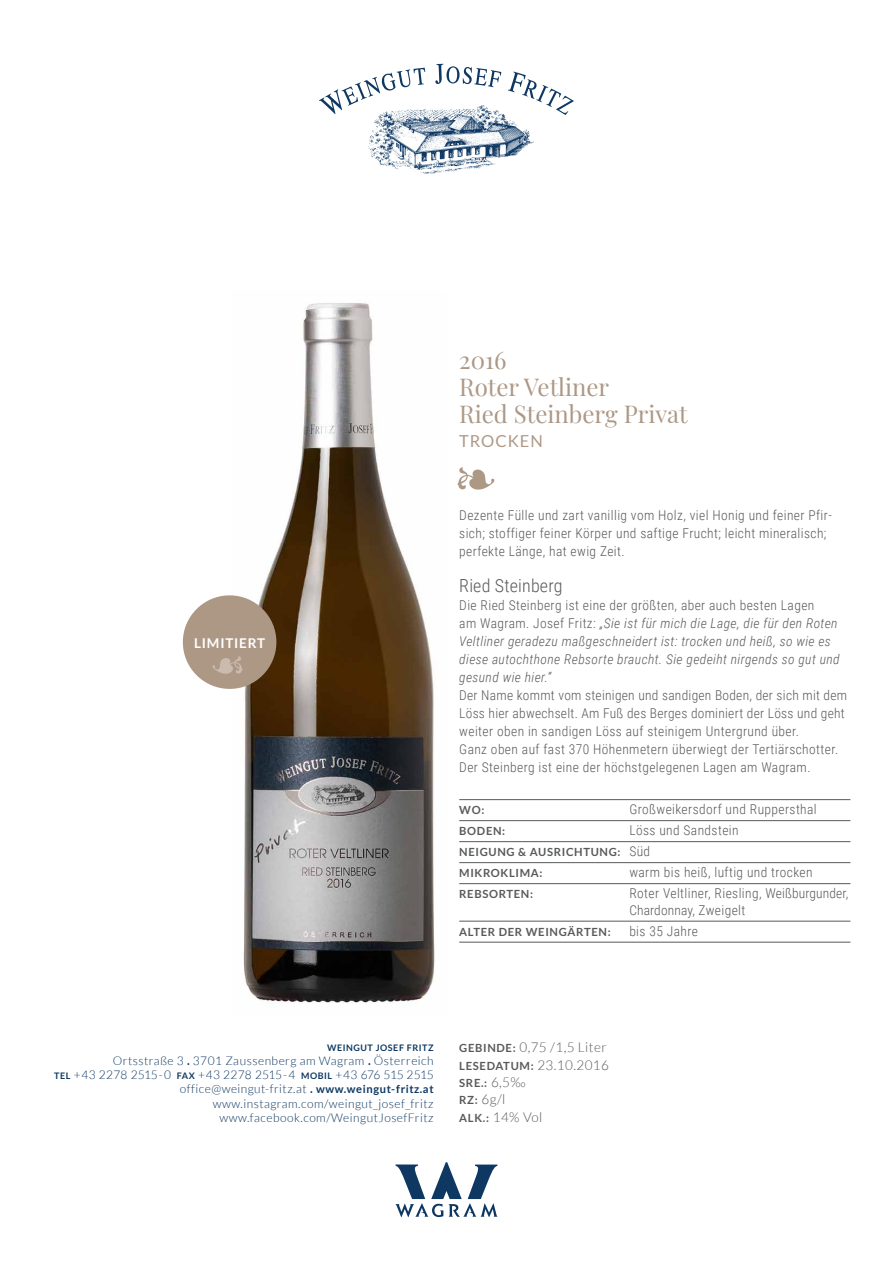
<style>
.page{position:relative;width:893px;height:1263px;background:#fff}
.page>*{position:absolute;margin:0;border:0;box-sizing:border-box;transform-origin:0 0}
.t1{font:24px/27px "Playfair Display";color:#ad9886}
.t2{font:300 18px "Roboto Condensed";letter-spacing:.01em;color:#58595b}
.t3{font:16.5px "Lato";letter-spacing:.06em;color:#ad9886}
.t4{font:300 13.5px/18px "Roboto Condensed";letter-spacing:.03em;color:#58595b}
.t5{font:italic 300 13.5px/18px "Roboto Condensed";letter-spacing:.03em;color:#58595b}
.t6{font:300 13.5px/17.4px "Lato";letter-spacing:.03em;color:#58595b}
.t7{font:700 13.5px "Lato";color:#fff}
.t8{font:300 12px/14.2px "Lato";letter-spacing:.04em;color:#0e3862;text-align:right}
.t9{font:700 11.25px/17.4px "Lato";letter-spacing:.06em;color:#58595b}
.t10{font:700 9px "Lato";letter-spacing:.06em;color:#0e3862}
.s1{font-style:normal}
.s2{font-family:"Roboto Condensed";font-weight:300;font-size:13.5px}
.s3{font-weight:700}
.s4{font-weight:700;font-size:9px}
.s5{font-weight:700;font-size:11.1px}
.s6{font-weight:700;font-size:11.25px}
.s7{font-weight:300;font-size:13.5px}
</style>
<div class="page">
<img style="left:236px;top:303px;width:199px;height:701px">
<svg style="left:395px;top:1162px;width:102px;height:55px"></svg>
<svg style="left:319px;top:64px;width:255px;height:51px"></svg>
<img style="left:365px;top:101px;width:173px;height:73px">
<img style="left:458px;top:467px;width:37px;height:22px">
<hr style="left:459px;top:799px;width:391px;height:1px;background:#58595b">
<hr style="left:459px;top:820px;width:391px;height:1px;background:#58595b">
<hr style="left:459px;top:841px;width:391px;height:1px;background:#58595b">
<hr style="left:459px;top:862px;width:391px;height:1px;background:#58595b">
<hr style="left:459px;top:883px;width:391px;height:1px;background:#58595b">
<hr style="left:459px;top:921px;width:391px;height:1px;background:#58595b">
<hr style="left:459px;top:942px;width:391px;height:1px;background:#58595b">
<div style="left:183px;top:595px;width:93px;height:94px;background:#ad9886;border-radius:50%"></div>
<img style="left:213px;top:656px;width:29px;height:18px">
<p class="t7" style="left:194px;top:635px;width:35px">LIMITIERT</p>
<h1 class="t1" style="left:459px;top:344px;width:230px">2016<br>Roter Vetliner<br>Ried Steinberg Privat</h1>
<p class="t3" style="left:459px;top:431px;width:85px">TROCKEN</p>
<p class="t4" style="left:459px;top:506px;width:374px">Dezente Fülle und zart vanillig vom Holz, viel Honig und feiner Pfir&shy;sich; stoffiger feiner Körper und saftige Frucht; leicht mineralisch; perfekte Länge, hat ewig Zeit.</p>
<h2 class="t2" style="left:459px;top:573px;width:105px">Ried Steinberg</h2>
<p class="t5" style="left:459px;top:596px;width:382px"><span class="s1">Die Ried Steinberg ist eine der größten, aber auch besten Lagen<br>am Wagram. Josef Fritz:</span> „Sie ist für mich die Lage, die für den Roten Veltliner geradezu maßgeschneidert ist: trocken und heiß, so wie es diese autochthone Rebsorte braucht. Sie gedeiht nirgends so gut und gesund wie hier.“</p>
<p class="t4" style="left:459px;top:686px;width:389px">Der Name kommt vom steinigen und sandigen Boden, der sich mit dem Löss hier abwechselt. Am Fuß des Berges dominiert der Löss und geht weiter oben in sandigen Löss auf steinigem Untergrund über.<br>Ganz oben auf fast 370 Höhenmetern überwiegt der Tertiärschotter.<br>Der Steinberg ist eine der höchstgelegenen Lagen am Wagram.</p>
<p class="t9" style="left:459px;top:801px;width:27px">WO:</p>
<p class="t4" style="left:629px;top:800px;width:189px">Großweikersdorf und Ruppersthal</p>
<p class="t9" style="left:459px;top:822px;width:48px">BODEN:</p>
<p class="t4" style="left:629px;top:821px;width:111px">Löss und Sandstein</p>
<p class="t9" style="left:459px;top:842px;width:192px;line-height:21px">NEIGUNG &amp; AUSRICHTUNG: <span class="s2">Süd<br></span>MIKROKLIMA:</p>
<p class="t4" style="left:629px;top:863px;width:185px">warm bis heiß, luftig und trocken</p>
<p class="t9" style="left:459px;top:885px;width:75px">REBSORTEN:</p>
<p class="t4" style="left:629px;top:885px;width:221px;line-height:16.5px">Roter Veltliner, Riesling, Weißburgunder,<br>Chardonnay, Zweigelt</p>
<p class="t9" style="left:459px;top:923px;width:153px">ALTER DER WEINGÄRTEN:</p>
<p class="t4" style="left:629px;top:922px;width:70px">bis 35 Jahre</p>
<p class="t10" style="left:327px;top:1042px;width:108px">WEINGUT JOSEF FRITZ</p>
<p class="t8" style="left:54px;top:1053px;width:381px">Ortsstraße 3 <span class="s3">.</span> 3701 Zaussenberg am Wagram <span class="s3">.</span> Österreich<br><span class="s4">TE L</span> +43 2278 2515-0 <span class="s4">FAX</span> +43 2278 2515-4 <span class="s4">MOBIL</span> +43 676 515 2515 office@weingut-fritz.at <span class="s3">.</span> <span class="s5">WWW.WEINGUT-FRITZ.AT </span>www.instagram.com/weingut_josef_fritz www.facebook.com/WeingutJosefFritz</p>
<p class="t6" style="left:459px;top:1039px;width:149px"><span class="s6">GEBINDE:</span> 0,75 /1,5 Liter</p>
<p class="t9" style="left:459px;top:1057px;width:151px">LESEDATUM : <span class="s7">23.10.2016<br></span>SRE.: <span class="s7">6,5‰</span></p>
<p class="t6" style="left:459px;top:1091px;width:85px"><span class="s6">RZ:</span> 6g/l<br><span class="s6">ALK.:</span> 14% Vol</p>
</div>
